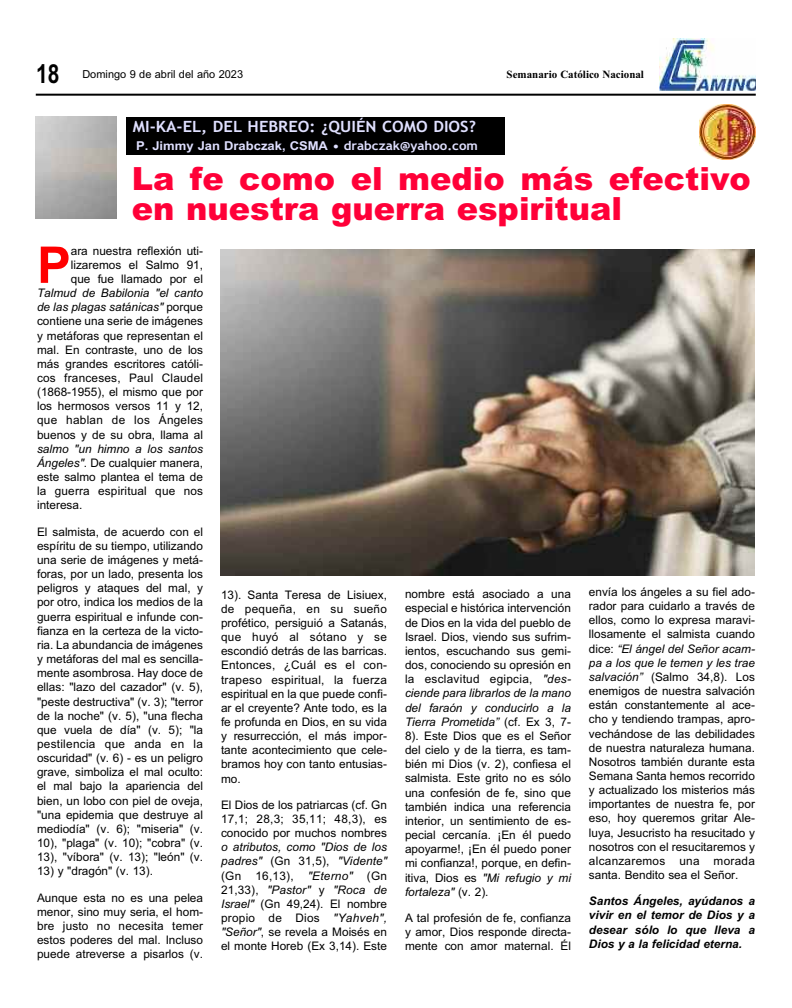
<style>
.page{position:relative;width:792px;height:1008px;background:#fff}
.page>*{position:absolute;margin:0;border:0;box-sizing:border-box;transform-origin:0 0}
.t1{font:700 50.7px "Arial";color:#f00}
.t2{font:900 32px/30px "Arial";color:#ff0038}
.t3{font:700 26.2px "Arial";color:#000;scale:.8 1}
.t4{font:700 15.6px "Trebuchet MS";color:#e0e0ff;scale:1.07 1}
.t5{font:700 12.2px "Arial";color:#e0e0ff;scale:1.07 1}
.t6{font:11.8px/14.2px "Arial";color:#000;text-align:justify}
.t7{font:italic 700 11.8px/14.2px "Arial";color:#000;text-align:justify}
.t8{font:11px "Arial";color:#000}
.t9{font:700 11px "Times New Roman";color:#000}
.s1{font-family:"Trebuchet MS";font-size:12.4px}
.s2{font-style:italic}
</style>
<div class="page">
<hr style="left:36px;top:94px;width:720px;height:2px;background:#000">
<img style="left:659px;top:39px;width:97px;height:52px">
<div style="left:126px;top:117px;width:378px;height:38px;background:#000"></div>
<img style="left:700px;top:105px;width:56px;height:55px">
<img style="left:221px;top:250px;width:534px;height:326px">
<h3 class="t3" style="left:36px;top:58px;width:31px">18</h3>
<p class="t8" style="left:82px;top:68px;width:162px">Domingo 9 de abril del año 2023</p>
<p class="t9" style="left:507px;top:67px;width:139px">Semanario Católico Nacional</p>
<h3 class="t4" style="left:133px;top:118px;width:322px">MI-KA-EL, DEL HEBREO: ¿QUIÉN COMO DIOS?</h3>
<p class="t5" style="left:136px;top:139px;width:321px">P. Jimmy Jan Drabczak, CSMA <span class="s1">• drabczak@yahoo.com</span></p>
<h2 class="t2" style="left:132px;top:164px;width:621px">La fe como el medio más efectivo en nuestra guerra espiritual</h2>
<h1 class="t1" style="left:37px;top:236px;width:35px">P</h1>
<p class="t6" style="left:71px;top:243px;width:134px">ara nuestra reflexión uti&shy;lizaremos el Salmo 91, que fue llamado por el</p>
<p class="t6" style="left:37px;top:286px;width:168px"><span class="s2">Talmud de Babilonia "el canto de las plagas satánicas"</span> porque contiene una serie de imágenes y metáforas que representan el mal. En contraste, uno de los más grandes escritores católi&shy;cos franceses, Paul Claudel (1868-1955), el mismo que por los hermosos versos 11 y 12, que hablan de los Ángeles buenos y de su obra, llama al</p>
<p class="t6" style="left:37px;top:442px;width:168px"><span class="s2">salmo "un himno a los santos Ángeles"</span>. De cualquier manera, este salmo plantea el tema de la guerra espiritual que nos interesa.</p>
<p class="t6" style="left:37px;top:524px;width:168px">El salmista, de acuerdo con el espíritu de su tiempo, utilizando una serie de imágenes y metá&shy;foras, por un lado, presenta los peligros y ataques del mal, y por otro, indica los medios de la guerra espiritual e infunde con&shy;fianza en la certeza de la victo&shy;ria. La abundancia de imágenes y metáforas del mal es sencilla&shy;mente asombrosa. Hay doce de ellas: "lazo del cazador" (v. 5), "peste destructiva" (v. 3); "terror de la noche" (v. 5), "una flecha que vuela de día" (v. 5); "la pestilencia que anda en la oscuridad" (v. 6) - es un peligro grave, simboliza el mal oculto: el mal bajo la apariencia del bien, un lobo con piel de oveja, "una epidemia que destruye al mediodía" (v. 6); "miseria" (v.<br>10), "plaga" (v. 10); "cobra" (v.<br>13), "víbora" (v. 13); "león" (v.</p>
<p class="t6" style="left:37px;top:864px;width:117px">13) y "dragón" (v. 13).</p>
<p class="t6" style="left:37px;top:890px;width:168px">Aunque esta no es una pelea menor, sino muy seria, el hom&shy;bre justo no necesita temer estos poderes del mal. Incluso puede atreverse a pisarlos (v.</p>
<p class="t6" style="left:589px;top:585px;width:168px">envía los ángeles a su fiel ado&shy;rador para cuidarlo a través de ellos, como lo expresa maravi&shy;llosamente el salmista cuando dice: <span class="s2">“El ángel del Señor acam&shy;pa a los que le temen y les trae salvación”</span> (Salmo 34,8). Los enemigos de nuestra salvación están constantemente al ace&shy;cho y tendiendo trampas, apro&shy;vechándose de las debilidades de nuestra naturaleza humana.<br>Nosotros también durante esta Semana Santa hemos recorrido y actualizado los misterios más importantes de nuestra fe, por eso, hoy queremos gritar Ale&shy;luya, Jesucristo ha resucitado y nosotros con el resucitaremos y alcanzaremos una morada santa. Bendito sea el Señor.</p>
<p class="t7" style="left:589px;top:894px;width:168px">Santos Ángeles, ayúdanos a vivir en el temor de Dios y a desear sólo lo que lleva a Dios y a la felicidad eterna.</p>
<p class="t6" style="left:405px;top:587px;width:168px">nombre está asociado a una especial e histórica intervención de Dios en la vida del pueblo de Israel. Dios, viendo sus sufrim&shy;ientos, escuchando sus gemi&shy;dos, conociendo su opresión en la esclavitud egipcia, <span class="s2">"des&shy;ciende para librarlos de la mano del faraón y conducirlo a la Tierra Prometida”</span> (cf. Ex 3, 7- 8). Este Dios que es el Señor del cielo y de la tierra, es tam&shy;bién mi Dios (v. 2), confiesa el salmista. Este grito no es sólo una confesión de fe, sino que también indica una referencia interior, un sentimiento de es&shy;pecial cercanía. ¡En él puedo apoyarme!, ¡En él puedo poner mi confianza!, porque, en defin&shy;itiva, Dios es <span class="s2">"Mi refugio y mi fortaleza"</span> (v. 2).</p>
<p class="t6" style="left:405px;top:911px;width:168px">A tal profesión de fe, confianza y amor, Dios responde directa&shy;mente con amor maternal. Él</p>
<p class="t6" style="left:221px;top:587px;width:168px">13). Santa Teresa de Lisiuex, de pequeña, en su sueño profético, persiguió a Satanás, que huyó al sótano y se escondió detrás de las barricas.<br>Entonces, ¿Cuál es el con&shy;trapeso espiritual, la fuerza espiritual en la que puede confi&shy;ar el creyente? Ante todo, es la fe profunda en Dios, en su vida y resurrección, el más impor&shy;tante acontecimiento que cele&shy;bramos hoy con tanto entusias&shy;mo.</p>
<p class="t6" style="left:221px;top:798px;width:168px">El Dios de los patriarcas (cf. Gn 17,1; 28,3; 35,11; 48,3), es conocido por muchos nombres</p>
<p class="t6" style="left:221px;top:840px;width:168px"><span class="s2">o atributos, como "Dios de los padres"</span> (Gn 31,5), <span class="s2">"Vidente" </span>(Gn 16,13), <span class="s2">"Eterno"</span> (Gn 21,33), <span class="s2">"Pastor"</span> y <span class="s2">"Roca de Israel"</span> (Gn 49,24). El nombre propio de Dios <span class="s2">"Yahveh", "Señor"</span>, se revela a Moisés en el monte Horeb (Ex 3,14). Este</p>
</div>
